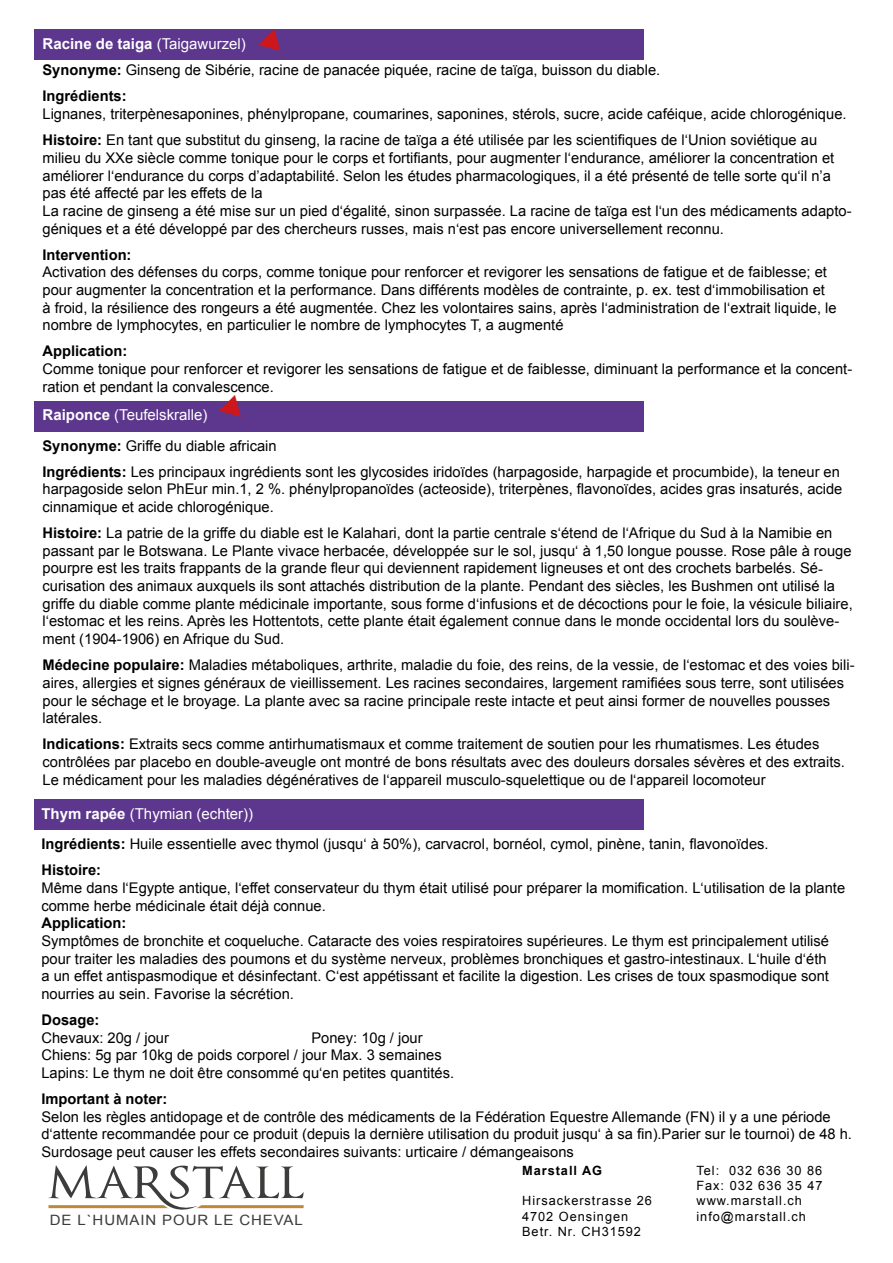
<style>
.page{position:relative;width:893px;height:1263px;background:#fff}
.page>*{position:absolute;margin:0;border:0;box-sizing:border-box;transform-origin:0 0}
.t1{font:15px "Arial";color:#fff}
.t2{font:700 15px "Arial";color:#fff}
.t3{font:14.7px/17.7px "Arial";color:#000}
.t4{font:700 14.7px "Arial";color:#000}
.t5{font:14.25px "Arial";letter-spacing:.06em;color:#3c3c3b;scale:1.05 1}
.t6{font:12.75px/15.3px "Arial";letter-spacing:.075em;color:#000}
.t7{font:700 12.75px "Arial";letter-spacing:.075em;color:#000}
.s1{font-weight:400}
.s2{font-weight:700}
</style>
<div class="page">
<svg style="left:48px;top:1165px;width:256px;height:45px"></svg>
<div style="left:34px;top:30px;width:610px;height:30px;background:#5d378d"></div>
<div style="left:34px;top:401px;width:610px;height:30px;background:#5d378d"></div>
<div style="left:34px;top:799px;width:610px;height:31px;background:#5d378d"></div>
<svg style="left:258px;top:29px;width:30px;height:1px"></svg>
<p class="t2" style="left:43px;top:33px;width:205px">Racine de taiga <span class="s1">(Taigawurzel)</span></p>
<p class="t3" style="left:43px;top:57px;width:619px;line-height:26.1px"><span class="s2">Synonyme:</span> Ginseng de Sibérie, racine de panacée piquée, racine de taïga, buisson du diable.<br><span class="s2">Ingrédients:</span></p>
<p class="t3" style="left:43px;top:101px;width:806px;line-height:26.1px">Lignanes, triterpènesaponines, phénylpropane, coumarines, saponines, stérols, sucre, acide caféique, acide chlorogénique.<br><span class="s2">Histoire:</span> En tant que substitut du ginseng, la racine de taïga a été utilisée par les scientifiques de l‘Union soviétique au</p>
<p class="t3" style="left:43px;top:149px;width:811px">milieu du XXe siècle comme tonique pour le corps et fortifiants, pour augmenter l‘endurance, améliorer la concentration et améliorer l‘endurance du corps d’adaptabilité. Selon les études pharmacologiques, il a été présenté de telle sorte qu‘il n’a pas été affecté par les effets de la<br>La racine de ginseng a été mise sur un pied d‘égalité, sinon surpassée. La racine de taïga est l‘un des médicaments adapto&shy;géniques et a été développé par des chercheurs russes, mais n‘est pas encore universellement reconnu.</p>
<p class="t4" style="left:43px;top:244px;width:91px">Intervention:</p>
<p class="t3" style="left:43px;top:263px;width:796px">Activation des défenses du corps, comme tonique pour renforcer et revigorer les sensations de fatigue et de faiblesse; et pour augmenter la concentration et la performance. Dans différents modèles de contrainte, p. ex. test d‘immobilisation et à froid, la résilience des rongeurs a été augmentée. Chez les volontaires sains, après l‘administration de l‘extrait liquide, le nombre de lymphocytes, en particulier le nombre de lymphocytes T, a augmenté</p>
<p class="t4" style="left:43px;top:341px;width:86px">Application:</p>
<p class="t3" style="left:43px;top:360px;width:811px">Comme tonique pour renforcer et revigorer les sensations de fatigue et de faiblesse, diminuant la performance et la concent&shy;ration et pendant la convalescence.</p>
<p class="t1" style="left:43px;top:405px;width:167px"><span class="s2">Raiponce</span> (Teufelskralle)</p>
<p class="t3" style="left:43px;top:432px;width:799px;line-height:26.1px"><span class="s2">Synonyme:</span> Griffe du diable africain<br><span class="s2">Ingrédients:</span> Les principaux ingrédients sont les glycosides iridoïdes (harpagoside, harpagide et procumbide), la teneur en</p>
<p class="t3" style="left:43px;top:480px;width:801px">harpagoside selon PhEur min.1, 2 %. phénylpropanoïdes (acteoside), triterpènes, flavonoïdes, acides gras insaturés, acide cinnamique et acide chlorogénique.</p>
<p class="t3" style="left:43px;top:524px;width:812px"><span class="s2">Histoire:</span> La patrie de la griffe du diable est le Kalahari, dont la partie centrale s‘étend de l‘Afrique du Sud à la Namibie en passant par le Botswana. Le Plante vivace herbacée, développée sur le sol, jusqu‘ à 1,50 longue pousse. Rose pâle à rouge pourpre est les traits frappants de la grande fleur qui deviennent rapidement ligneuses et ont des crochets barbelés. Sé&shy;curisation des animaux auxquels ils sont attachés distribution de la plante. Pendant des siècles, les Bushmen ont utilisé la griffe du diable comme plante médicinale importante, sous forme d‘infusions et de décoctions pour le foie, la vésicule biliaire, l‘estomac et les reins. Après les Hottentots, cette plante était également connue dans le monde occidental lors du soulève&shy;ment (1904-1906) en Afrique du Sud.</p>
<p class="t3" style="left:43px;top:656px;width:814px"><span class="s2">Médecine populaire:</span> Maladies métaboliques, arthrite, maladie du foie, des reins, de la vessie, de l‘estomac et des voies bili&shy;aires, allergies et signes généraux de vieillissement. Les racines secondaires, largement ramifiées sous terre, sont utilisées pour le séchage et le broyage. La plante avec sa racine principale reste intacte et peut ainsi former de nouvelles pousses latérales.</p>
<p class="t3" style="left:43px;top:735px;width:804px"><span class="s2">Indications:</span> Extraits secs comme antirhumatismaux et comme traitement de soutien pour les rhumatismes. Les études contrôlées par placebo en double-aveugle ont montré de bons résultats avec des douleurs dorsales sévères et des extraits.<br>Le médicament pour les maladies dégénératives de l‘appareil musculo-squelettique ou de l‘appareil locomoteur</p>
<p class="t1" style="left:41px;top:803px;width:213px"><span class="s2">Thym rapée</span> (Thymian (echter))</p>
<p class="t3" style="left:41px;top:831px;width:729px;line-height:26.1px"><span class="s2">Ingrédients:</span> Huile essentielle avec thymol (jusqu‘ à 50%), carvacrol, bornéol, cymol, pinène, tanin, flavonoïdes.<br><span class="s2">Histoire:</span></p>
<p class="t3" style="left:41px;top:879px;width:805px">Même dans l‘Egypte antique, l‘effet conservateur du thym était utilisé pour préparer la momification. L‘utilisation de la plante comme herbe médicinale était déjà connue.</p>
<p class="t4" style="left:41px;top:913px;width:86px">Application:</p>
<p class="t3" style="left:41px;top:932px;width:789px">Symptômes de bronchite et coqueluche. Cataracte des voies respiratoires supérieures. Le thym est principalement utilisé pour traiter les maladies des poumons et du système nerveux, problèmes bronchiques et gastro-intestinaux. L‘huile d‘éth a un effet antispasmodique et désinfectant. C‘est appétissant et facilite la digestion. Les crises de toux spasmodique sont nourries au sein. Favorise la sécrétion.</p>
<p class="t4" style="left:41px;top:1009px;width:59px">Dosage:</p>
<p class="t3" style="left:41px;top:1028px;width:129px">Chevaux: 20g / jour</p>
<p class="t3" style="left:41px;top:1028px;width:414px;text-indent:270px">Poney: 10g / jour<br>Chiens: 5g par 10kg de poids corporel / jour Max. 3 semaines<br>Lapins: Le thym ne doit être consommé qu‘en petites quantités.</p>
<p class="t4" style="left:41px;top:1088px;width:127px">Important à noter:</p>
<p class="t3" style="left:41px;top:1108px;width:812px">Selon les règles antidopage et de contrôle des médicaments de la Fédération Equestre Allemande (FN) il y a une période d‘attente recommandée pour ce produit (depuis la dernière utilisation du produit jusqu‘ à sa fin).Parier sur le tournoi) de 48 h.<br>Surdosage peut causer les effets secondaires suivants: urticaire / démangeaisons</p>
<p class="t5" style="left:50px;top:1210px;width:243px">DE L`HUMAIN POUR LE CHEVAL</p>
<p class="t7" style="left:522px;top:1161px;width:81px">Marstall AG</p>
<p class="t6" style="left:522px;top:1193px;width:131px">Hirsackerstrasse 26<br>4702 Oensingen<br>Betr. Nr. CH31592</p>
<p class="t6" style="left:696px;top:1162px;width:128px">Tel: 032 636 30 86<br>Fax: 032 636 35 47 www.marstall.ch info@marstall.ch</p>
</div>
